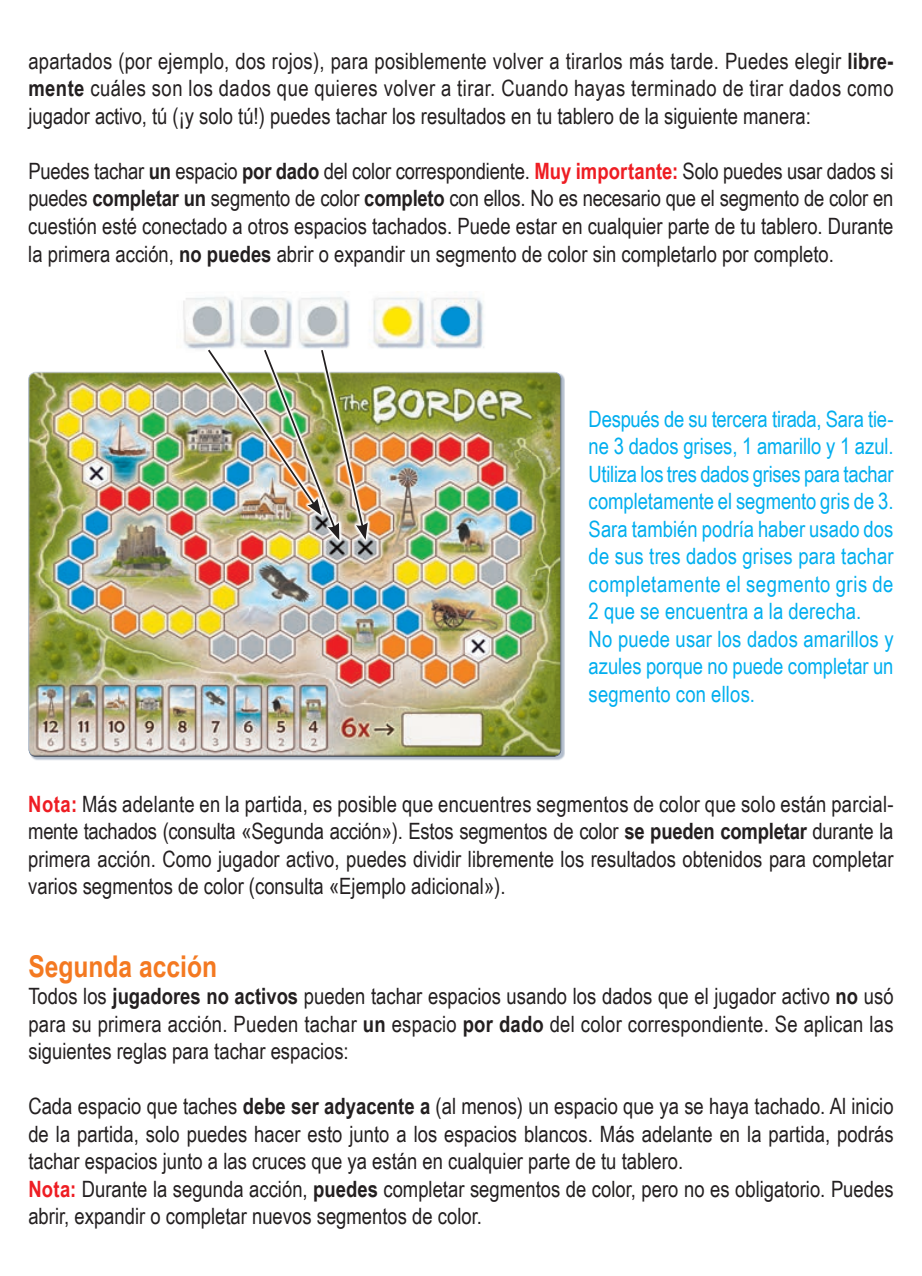
<style>
.page{position:relative;width:922px;height:1276px;background:#fff}
.page>*{position:absolute;margin:0;border:0;box-sizing:border-box;transform-origin:0 0}
.t1{font:700 30px "Arial Narrow";color:#f47921}
.t2{font:22.5px/27.5px "Arial Narrow";color:#231f20;text-align:justify}
.t3{font:22.5px/27.5px "Arial Narrow";color:#00aeef;text-align:justify}
.t4{font:22.5px "Arial Narrow";letter-spacing:.02em;color:#231f20}
.s1{font-weight:700}
.s2{font-weight:700;color:#ee1d23}
</style>
<div class="page">
<div style="left:27px;top:373px;width:535px;height:384px;background:#231f20;opacity:.5"></div>
<img style="left:183px;top:291px;width:301px;height:59px">
<svg style="left:318px;top:347px;width:53px;height:196px"></svg>
<img style="left:206px;top:348px;width:161px;height:192px">
<p class="t2" style="left:28px;top:46px;width:866px">apartados (por ejemplo, dos rojos), para posiblemente volver a tirarlos más tarde. Puedes elegir <span class="s1">libre-</span></p>
<p class="t4" style="left:28px;top:72px;width:866px"><span class="s1">mente</span> cuáles son los dados que quieres volver a tirar. Cuando hayas terminado de tirar dados como</p>
<p class="t2" style="left:28px;top:101px;width:784px">jugador activo, tú (¡y solo tú!) puedes tachar los resultados en tu tablero de la siguiente manera:</p>
<p class="t2" style="left:28px;top:156px;width:866px">Puedes tachar <span class="s1">un</span> espacio <span class="s1">por dado</span> del color correspondiente. <span class="s2">Muy importante:</span> Solo puedes usar dados si puedes <span class="s1">completar un</span> segmento de color <span class="s1">completo</span> con ellos. No es necesario que el segmento de color en cuestión esté conectado a otros espacios tachados. Puede estar en cualquier parte de tu tablero. Durante</p>
<p class="t2" style="left:28px;top:239px;width:807px">la primera acción, <span class="s1">no puedes</span> abrir o expandir un segmento de color sin completarlo por completo.</p>
<p class="t3" style="left:588px;top:404px;width:306px">Después de su tercera tirada, Sara tie-</p>
<p class="t3" style="left:588px;top:431px;width:306px">ne 3 dados grises, 1 amarillo y 1 azul.<br>Utiliza los tres dados grises para tachar completamente el segmento gris de 3.</p>
<p class="t3" style="left:588px;top:514px;width:306px">Sara también podría haber usado dos de sus tres dados grises para tachar completamente el segmento gris de 2 que se encuentra a la derecha.</p>
<p class="t3" style="left:588px;top:624px;width:306px">No puede usar los dados amarillos y azules porque no puede completar un</p>
<p class="t3" style="left:588px;top:679px;width:168px">segmento con ellos.</p>
<p class="t2" style="left:28px;top:789px;width:866px"><span class="s2">Nota:</span> Más adelante en la partida, es posible que encuentres segmentos de color que solo están parcial-</p>
<p class="t2" style="left:28px;top:816px;width:866px">mente tachados (consulta «Segunda acción»). Estos segmentos de color <span class="s1">se pueden completar</span> durante la primera acción. Como jugador activo, puedes dividir libremente los resultados obtenidos para completar</p>
<p class="t2" style="left:28px;top:871px;width:478px">varios segmentos de color (consulta «Ejemplo adicional»).</p>
<p class="t1" style="left:28px;top:943px;width:190px">Segunda acción</p>
<p class="t2" style="left:28px;top:981px;width:866px">Todos los <span class="s1">jugadores no activos</span> pueden tachar espacios usando los dados que el jugador activo <span class="s1">no</span> usó para su primera acción. Pueden tachar <span class="s1">un</span> espacio <span class="s1">por dado</span> del color correspondiente. Se aplican las siguientes reglas para tachar espacios:</p>
<p class="t2" style="left:28px;top:1091px;width:866px">Cada espacio que taches <span class="s1">debe ser adyacente a</span> (al menos) un espacio que ya se haya tachado. Al inicio de la partida, solo puedes hacer esto junto a los espacios blancos. Más adelante en la partida, podrás tachar espacios junto a las cruces que ya están en cualquier parte de tu tablero.</p>
<p class="t2" style="left:28px;top:1174px;width:866px"><span class="s2">Nota:</span> Durante la segunda acción, <span class="s1">puedes</span> completar segmentos de color, pero no es obligatorio. Puedes abrir, expandir o completar nuevos segmentos de color.</p>
</div>
